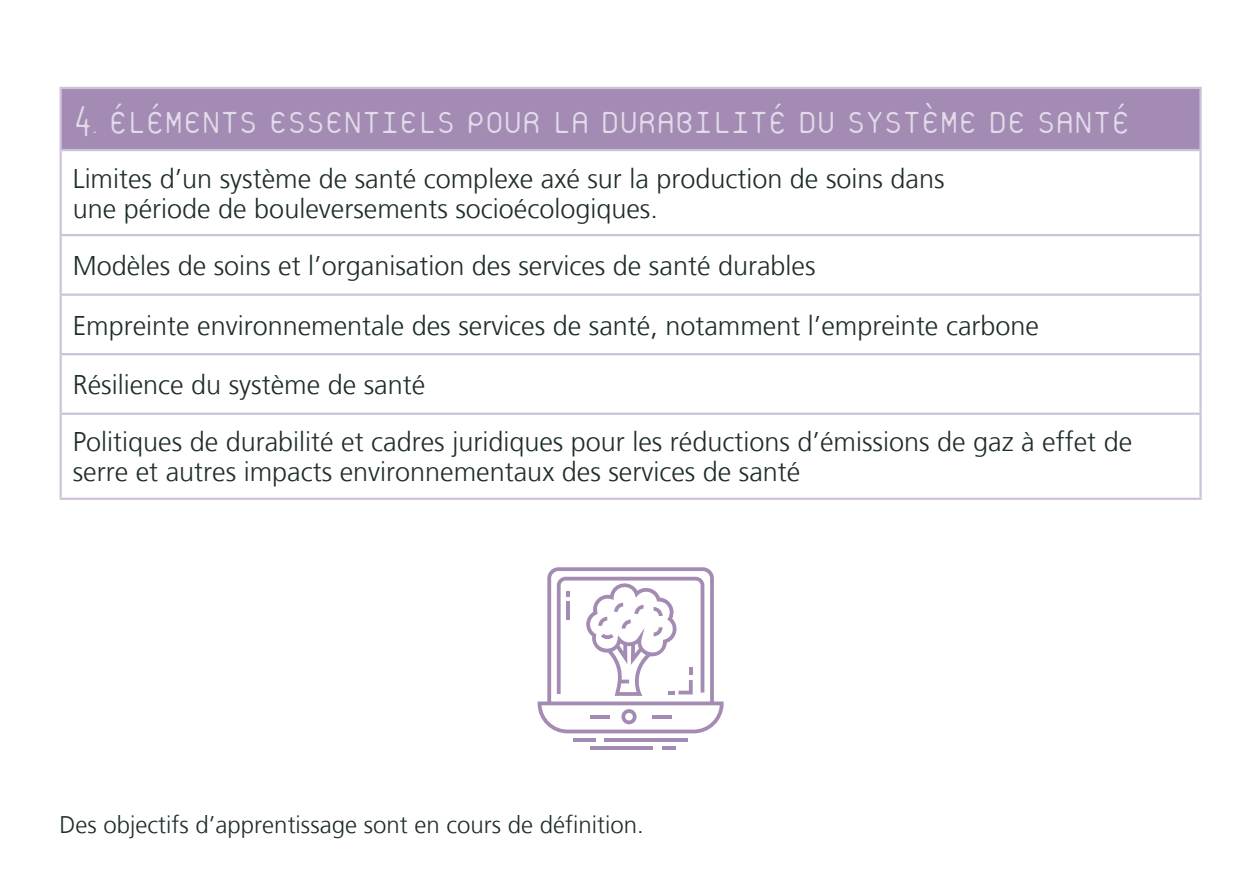
<style>
.page{position:relative;width:1259px;height:893px;background:#fff}
.page>*{position:absolute;margin:0;border:0;box-sizing:border-box;transform-origin:0 0}
.t1{font:100 45px "Platelet";letter-spacing:-.05em;color:#e1dae9}
.t2{font:300 27px/30px "Frutiger LT Std";color:#1d2d2b}
.t3{font:300 24px "Frutiger LT Std";color:#1d2d2b}
</style>
<div class="page">
<div style="left:61px;top:88px;width:1139px;height:62px;background:#a38bb3"></div>
<hr style="left:1199px;top:89px;width:2px;height:60px;background:#cec2da">
<hr style="left:60px;top:149px;width:1141px;height:2px;background:#cec2da">
<hr style="left:1199px;top:151px;width:2px;height:83px;background:#cec2da">
<hr style="left:1199px;top:236px;width:2px;height:57px;background:#cec2da">
<hr style="left:1199px;top:296px;width:2px;height:57px;background:#cec2da">
<hr style="left:1199px;top:355px;width:2px;height:58px;background:#cec2da">
<hr style="left:1199px;top:415px;width:2px;height:83px;background:#cec2da">
<hr style="left:60px;top:87px;width:1141px;height:2px;background:#cec2da">
<hr style="left:60px;top:89px;width:2px;height:60px;background:#cec2da">
<hr style="left:60px;top:151px;width:2px;height:83px;background:#cec2da">
<hr style="left:60px;top:234px;width:1141px;height:2px;background:#cec2da">
<hr style="left:60px;top:236px;width:2px;height:57px;background:#cec2da">
<hr style="left:60px;top:293px;width:1141px;height:3px;background:#cec2da">
<hr style="left:60px;top:296px;width:2px;height:57px;background:#cec2da">
<hr style="left:60px;top:353px;width:1141px;height:2px;background:#cec2da">
<hr style="left:60px;top:355px;width:2px;height:58px;background:#cec2da">
<hr style="left:60px;top:413px;width:1141px;height:2px;background:#cec2da">
<hr style="left:60px;top:415px;width:2px;height:83px;background:#cec2da">
<hr style="left:60px;top:498px;width:1141px;height:2px;background:#cec2da">
<hr style="left:604px;top:738px;width:84px;height:4px;background:#a38bb3">
<hr style="left:573px;top:738px;width:23px;height:4px;background:#a38bb3">
<hr style="left:662px;top:746px;width:14px;height:4px;background:#a38bb3">
<hr style="left:590px;top:746px;width:63px;height:4px;background:#a38bb3">
<svg style="left:537px;top:567px;width:187px;height:166px"></svg>
<h1 class="t1" style="left:73px;top:100px;width:1060px">4.ÉLÉMENTS ESSENTIELS POUR LA DURABILITÉ DU SYSTÈME DE SANTÉ</h1>
<p class="t2" style="left:73px;top:164px;width:873px">Limites d’un système de santé complexe axé sur la production de soins dans une période de bouleversements socioécologiques.</p>
<p class="t2" style="left:73px;top:251px;width:744px">Modèles de soins et l’organisation des services de santé durables</p>
<p class="t2" style="left:73px;top:311px;width:968px">Empreinte environnementale des services de santé, notamment l’empreinte carbone</p>
<p class="t2" style="left:73px;top:356px;width:1061px;line-height:57.3px">Résilience du système de santé<br>Politiques de durabilité et cadres juridiques pour les réductions d’émissions de gaz à effet de</p>
<p class="t2" style="left:73px;top:457px;width:729px">serre et autres impacts environnementaux des services de santé</p>
<p class="t3" style="left:60px;top:812px;width:586px">Des objectifs d’apprentissage sont en cours de définition.</p>
</div>
